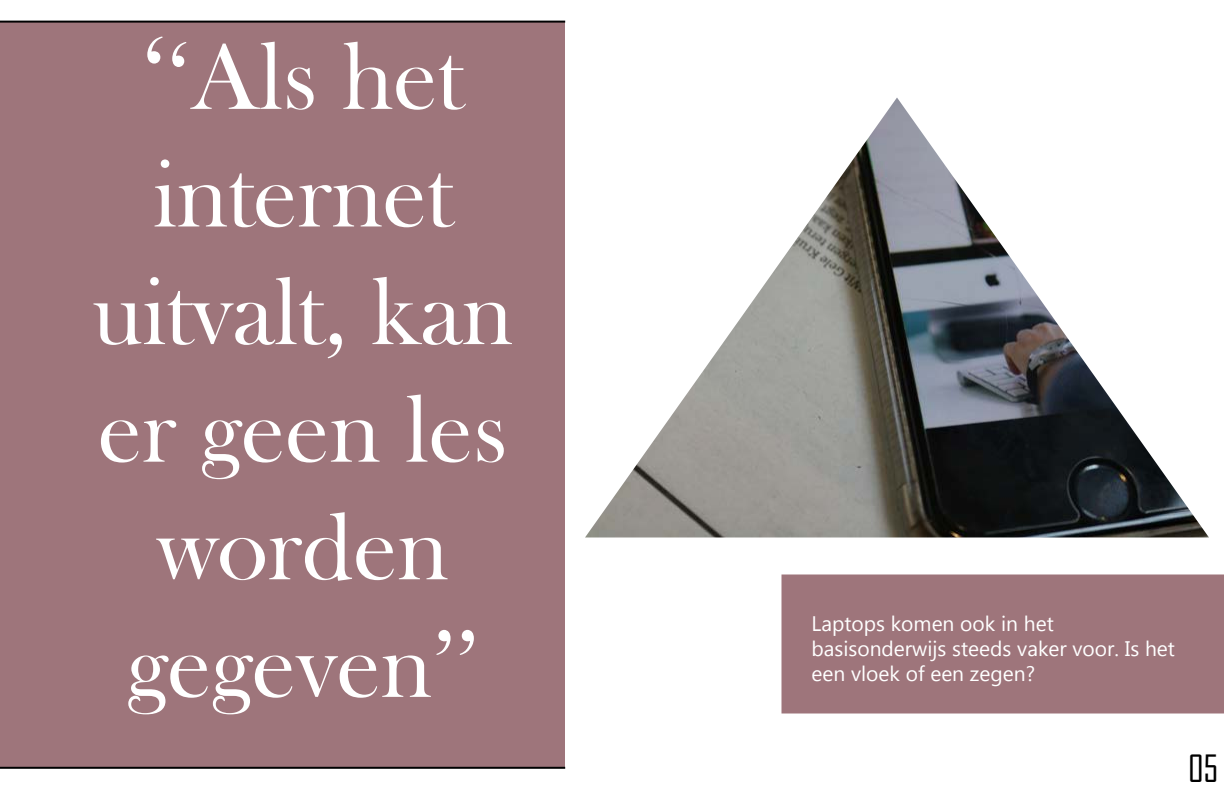
<style>
.page{position:relative;width:1224px;height:792px;background:#fff}
.page>*{position:absolute;margin:0;border:0;box-sizing:border-box;transform-origin:0 0}
.t1{font:98px/117.6px "Bask Old Face";color:#fff;text-align:center}
.t2{font:36px "Agency FB";color:#000}
.t3{font:21px/25.2px "Myanmar Text";color:#fff}
.s1{font-size:106px}
</style>
<div class="page">
<img style="left:585px;top:98px;width:624px;height:440px">
<div style="left:0;top:22px;width:565px;height:746px;background:#9e757b"></div>
<hr style="left:0;top:21px;width:565px;height:2px;background:#000101">
<hr style="left:0;top:767px;width:565px;height:2px;background:#000101">
<div style="left:782px;top:574px;width:442px;height:140px;background:#9e757b"></div>
<h1 class="t1" style="left:93px;top:20px;width:422px"><span class="s1">‘</span>‘Als het internet uitvalt, kan er geen les worden gegeven’’</h1>
<p class="t3" style="left:812px;top:611px;width:365px">Laptops komen ook in het basisonderwijs steeds vaker voor. Is het een vloek of een zegen?</p>
<h2 class="t2" style="left:1188px;top:747px;width:32px">05</h2>
</div>
